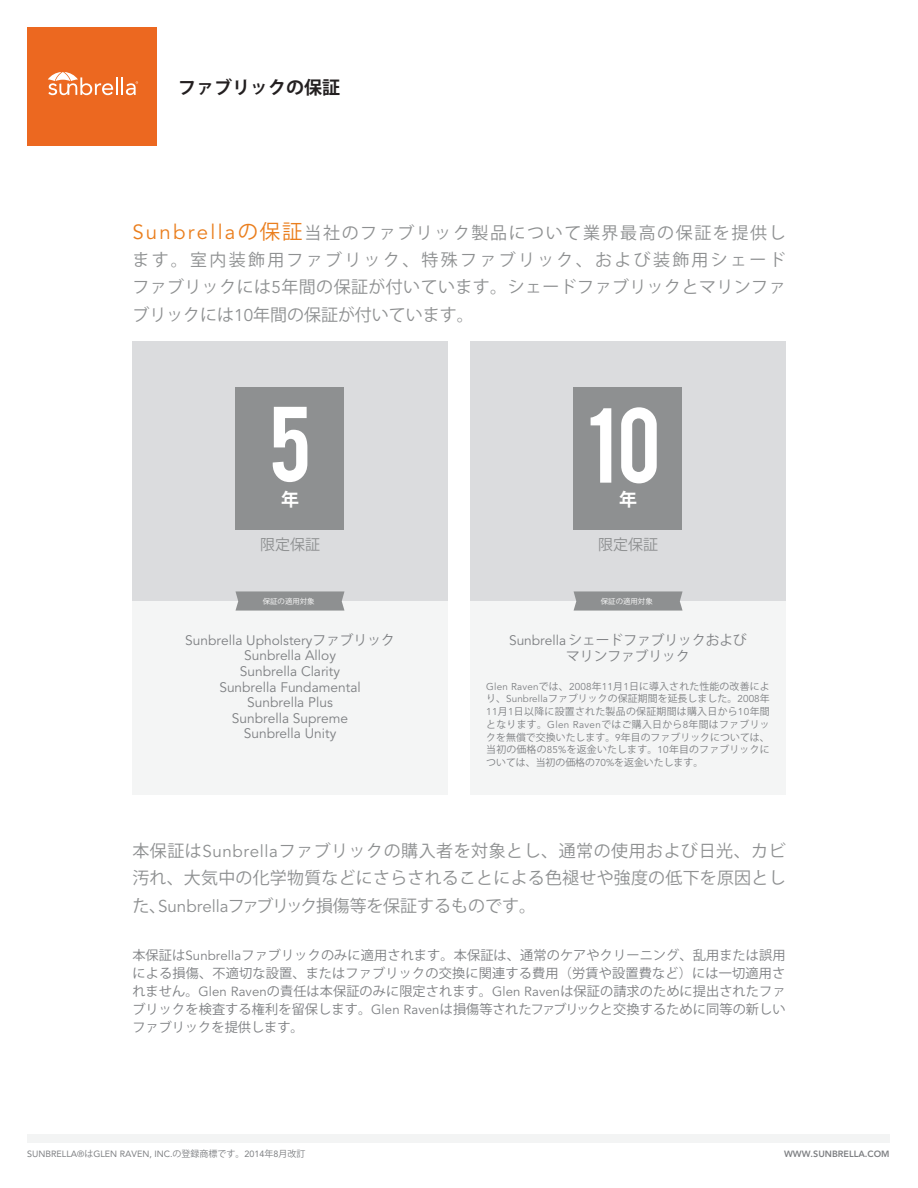
<style>
.page{position:relative;width:918px;height:1188px;background:#fff}
.page>*{position:absolute;margin:0;border:0;box-sizing:border-box;transform-origin:0 0}
.t1{font:700 18px "Koz Go Pro";color:#231f20}
.t2{font:700 18px "Koz Go Pro";color:#fff}
.t3{font:16.95px/27.2px "Koz Go Pro";letter-spacing:.015em;color:#8e9091;text-align:justify}
.t4{font:15px "Koz Go Pro";color:#8e9091}
.t5{font:13.8px/15.6px "Avenir LT Std";color:#7e8083;text-align:center}
.t6{font:13.8px/16.5px "Koz Go Pro";color:#7e8083;text-align:center}
.t7{font:13.2px/18px "Koz Go Pro";letter-spacing:.005em;color:#7e8083;text-align:justify}
.t8{font:9.9px/12.8px "Koz Go Pro";letter-spacing:.02em;color:#7e8083;text-align:justify}
.t9{font:9px "Avenir LT Std";color:#7e8083}
.t10{font:800 9px "Avenir LT Std";color:#7e8083}
.t11{font:7.5px "Koz Go Pro";color:#fff}
.s1{font-family:"Avenir LT Std";font-size:20.4px;color:#ea7e1d}
.s2{font-size:20.4px;color:#ea7e1d}
.s3{font-family:"Avenir LT Std"}
.s4{font-family:"Koz Go Pro"}
</style>
<div class="page">
<div style="left:27px;top:27px;width:130px;height:119px;background:#ec6820"></div>
<svg style="left:48px;top:72px;width:90px;height:23px"></svg>
<div style="left:27px;top:1134px;width:863px;height:9px;background:#f3f4f4"></div>
<div style="left:132px;top:601px;width:316px;height:194px;background:#f4f5f5"></div>
<div style="left:132px;top:341px;width:316px;height:260px;background:#dbdcde"></div>
<div style="left:236px;top:387px;width:108px;height:142px;background:#8e9091"></div>
<svg style="left:273px;top:407px;width:34px;height:75px"></svg>
<svg style="left:236px;top:591px;width:108px;height:20px;background:#939596"></svg>
<div style="left:470px;top:601px;width:316px;height:194px;background:#f4f5f5"></div>
<div style="left:470px;top:341px;width:316px;height:260px;background:#dbdcde"></div>
<div style="left:574px;top:387px;width:108px;height:142px;background:#8e9091"></div>
<svg style="left:591px;top:407px;width:66px;height:76px"></svg>
<svg style="left:574px;top:591px;width:109px;height:20px;background:#949697"></svg>
<p class="t1" style="left:178px;top:75px;width:163px">ファブリックの保証</p>
<p class="t3" style="left:132px;top:220px;width:655px"><span class="s1">Sunbrella</span><span class="s2">の保証</span>当社のファブリック製品について業界最高の保証を提供します。室内装飾用ファブリック、特殊ファブリック、および装飾用シェードファブリックには<span class="s3">5</span>年間の保証が付いています。シェードファブリックとマリンファブリックには<span class="s3">10</span>年間の保証が付いています。</p>
<p class="t2" style="left:281px;top:487px;width:19px">年</p>
<p class="t4" style="left:260px;top:535px;width:61px">限定保証</p>
<p class="t11" style="left:263px;top:596px;width:53px">保証の適用対象</p>
<p class="t5" style="left:185px;top:633px;width:211px">Sunbrella Upholstery<span class="s4">ファブリック<br></span>Sunbrella Alloy<br>Sunbrella Clarity<br>Sunbrella Fundamental<br>Sunbrella Plus<br>Sunbrella Supreme<br>Sunbrella Unity</p>
<p class="t2" style="left:619px;top:487px;width:19px">年</p>
<p class="t4" style="left:598px;top:535px;width:61px">限定保証</p>
<p class="t11" style="left:601px;top:596px;width:53px">保証の適用対象</p>
<p class="t6" style="left:509px;top:632px;width:239px"><span class="s3">Sunbrella</span> シェードファブリックおよびマリンファブリック</p>
<p class="t8" style="left:486px;top:680px;width:285px"><span class="s3">Glen Raven</span>では、<span class="s3">2008</span>年<span class="s3">11</span>月<span class="s3">1</span>日に導入された性能の改善により、<span class="s3">Sunbrella</span>ファブリックの保証期間を延長しました。<span class="s3">2008</span>年<span class="s3">11</span>月<span class="s3">1</span>日以降に設置された製品の保証期間は購入日から<span class="s3">10</span>年間となります。<span class="s3">Glen Raven</span>ではご購入日から<span class="s3">8</span>年間はファブリックを無償で交換いたします。<span class="s3">9</span>年目のファブリックについては、当初の価格の<span class="s3">85%</span>を返金いたします。<span class="s3">10</span>年目のファブリックについては、当初の価格の<span class="s3">70%</span>を返金いたします。</p>
<p class="t3" style="left:132px;top:838px;width:655px">本保証は<span class="s3">Sunbrella</span>ファブリックの購入者を対象とし、通常の使用および日光、カビ汚れ、大気中の化学物質などにさらされることによる色褪せや強度の低下を原因とした、<span class="s3">Sunbrella</span>ファブリック損傷等を保証するものです。</p>
<p class="t7" style="left:132px;top:946px;width:655px">本保証は<span class="s3">Sunbrella</span>ファブリックのみに適用されます。本保証は、通常のケアやクリーニング、乱用または誤用による損傷、不適切な設置、またはファブリックの交換に関連する費用（労賃や設置費など）には一切適用されません。<span class="s3">Glen Raven</span>の責任は本保証のみに限定されます。<span class="s3">Glen Raven</span>は保証の請求のために提出されたファブリックを検査する権利を留保します。<span class="s3">Glen Raven</span>は損傷等されたファブリックと交換するために同等の新しいファブリックを提供します。</p>
<p class="t9" style="left:27px;top:1149px;width:280px">SUNBRELLA®<span class="s4">は</span>GLEN RAVEN, INC.<span class="s4">の登録商標です。</span>2014<span class="s4">年</span>8<span class="s4">月改訂</span></p>
<p class="t10" style="left:784px;top:1148px;width:107px">WWW.SUNBRELLA.COM</p>
</div>
